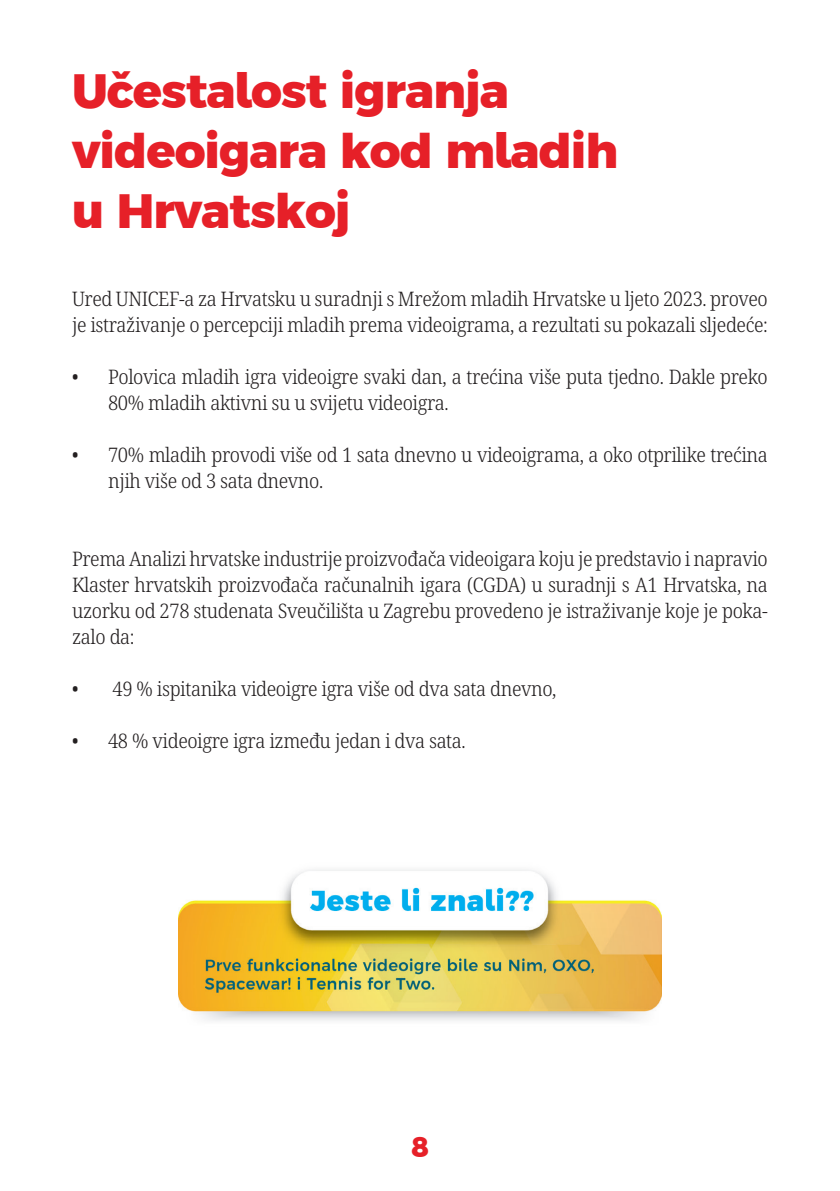
<style>
.page{position:relative;width:840px;height:1191px;background:#fff}
.page>*{position:absolute;margin:0;border:0;box-sizing:border-box;transform-origin:0 0}
.t1{font:800 48px/60px "Argentum Sans";letter-spacing:-.02em;color:#e62028}
.t2{font:800 28px "Argentum Sans";color:#e62028}
.t3{font:300 semi-condensed 20px/26px "Noto Serif";letter-spacing:-.02em;color:#231f20}
</style>
<div class="page">
<img style="left:179px;top:869px;width:481px;height:152px">
<h1 class="t1" style="left:72px;top:56px;width:547px">Učestalost igranja videoigara kod mladih u Hrvatskoj</h1>
<p class="t3" style="left:72px;top:286px;width:697px">Ured UNICEF-a za Hrvatsku u suradnji s Mrežom mladih Hrvatske u ljeto 2023. proveo je istraživanje o percepciji mladih prema videoigrama, a rezultati su pokazali sljedeće:</p>
<p class="t3" style="left:108px;top:364px;width:661px;text-indent:-36px">• Polovica mladih igra videoigre svaki dan, a trećina više puta tjedno. Dakle preko<br>80% mladih aktivni su u svijetu videoigra.</p>
<p class="t3" style="left:108px;top:442px;width:661px;text-indent:-36px">• 70% mladih provodi više od 1 sata dnevno u videoigrama, a oko otprilike trećina njih više od 3 sata dnevno.</p>
<p class="t3" style="left:72px;top:546px;width:697px;text-align:justify">Prema Analizi hrvatske industrije proizvođača videoigara koju je predstavio i napravio Klaster hrvatskih proizvođača računalnih igara (CGDA) u suradnji s A1 Hrvatska, na uzorku od 278 studenata Sveučilišta u Zagrebu provedeno je istraživanje koje je poka&shy;zalo da:</p>
<p class="t3" style="left:72px;top:676px;width:485px">• 49 % ispitanika videoigre igra više od dva sata dnevno,</p>
<p class="t3" style="left:72px;top:728px;width:395px">• 48 % videoigre igra između jedan i dva sata.</p>
<h2 class="t2" style="left:411px;top:1124px;width:19px">8</h2>
</div>
